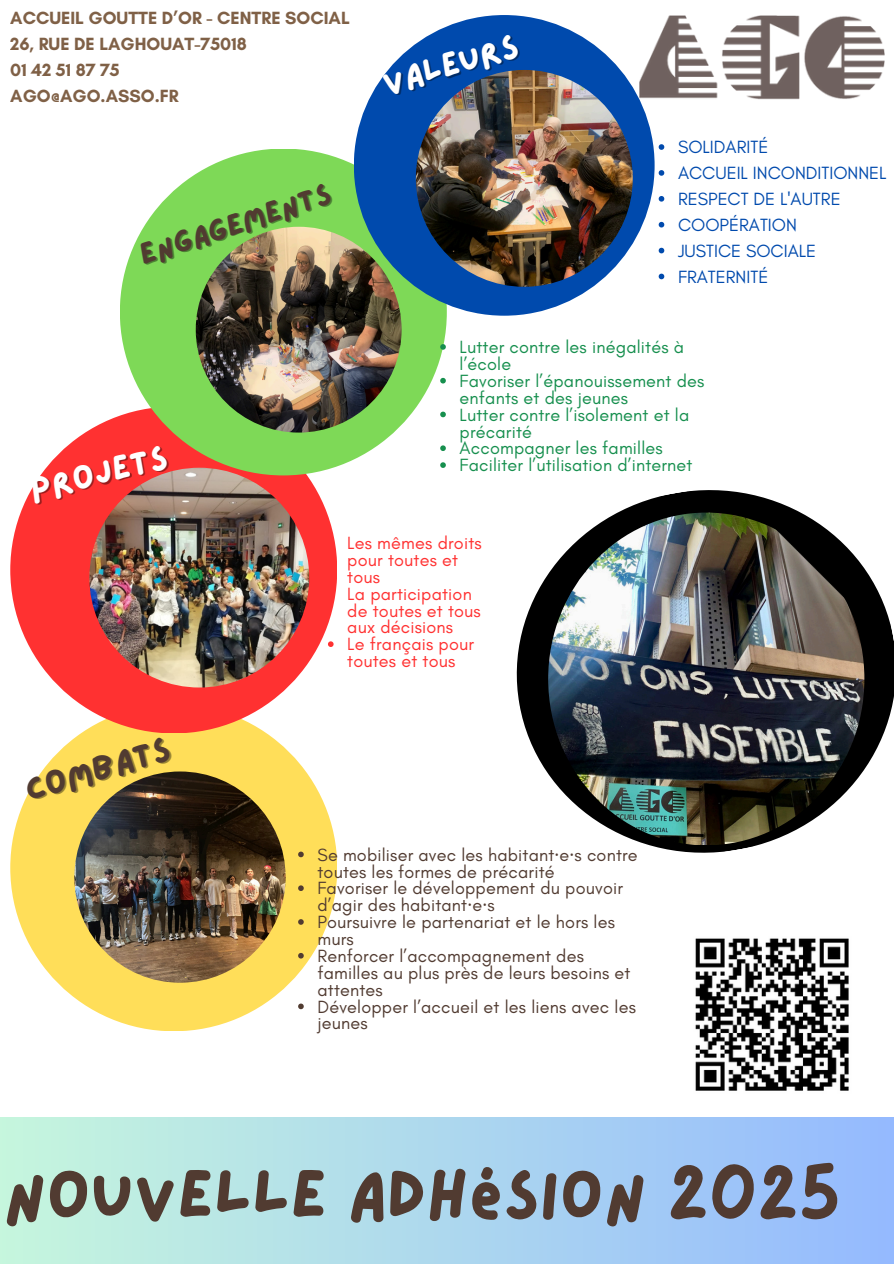
<style>
.page{position:relative;width:894px;height:1264px;background:#fff}
.page>*{position:absolute;margin:0;border:0;box-sizing:border-box;transform-origin:0 0}
.t1{font:67.8px "Lazydog";color:#513b31}
.t2{font:34.2px "Lazydog";color:#513b31}
.t3{font:34.2px "Lazydog";color:#fff}
.t4{font:33.9px "Lazydog";color:#fff}
.t5{font:30px "Lazydog";color:#513b31}
.t6{font:18px/16.8px "Glacial Indifference";letter-spacing:.01em;color:#513b31}
.t7{font:18px/16.8px "Glacial Indifference";letter-spacing:.01em;color:#168f4e}
.t8{font:18px/16.8px "Glacial Indifference";letter-spacing:.01em;color:#ff3131}
.t9{font:18px "Glacial Indifference";color:#004aad}
.t10{font:700 18px/25.8px "Glacial Indifference";color:#694425}
.s1{font-family:"Noto Sans"}
</style>
<div class="page">
<div style="left:10px;top:704px;width:327px;height:327px;background:#ffde59;border-radius:50%"></div>
<div style="left:10px;top:406px;width:327px;height:327px;background:#ff3131;border-radius:50%"></div>
<div style="left:120px;top:149px;width:326px;height:326px;background:#7ed957;border-radius:50%"></div>
<div style="left:354px;top:15px;width:300px;height:301px;background:#004aad;border-radius:50%"></div>
<img style="left:639px;top:15px;width:245px;height:84px">
<img style="left:415px;top:70px;width:217px;height:217px;border-radius:50%">
<img style="left:196px;top:227px;width:205px;height:205px;border-radius:50%">
<img style="left:89px;top:467px;width:220px;height:220px;border-radius:50%">
<img style="left:74px;top:771px;width:211px;height:211px;border-radius:50%">
<div style="left:0;top:1117px;width:893px;height:146px;background:linear-gradient(to right,#c6f6dd,#94b9ff)"></div>
<svg style="left:516px;top:490px;width:377px;height:363px"></svg>
<img style="left:548px;top:512px;width:316px;height:332px;border-radius:50%">
<svg style="left:658px;top:144px;width:6px;height:6px"></svg>
<svg style="left:658px;top:170px;width:6px;height:6px"></svg>
<svg style="left:658px;top:196px;width:6px;height:6px"></svg>
<svg style="left:658px;top:222px;width:6px;height:5px"></svg>
<svg style="left:658px;top:248px;width:6px;height:5px"></svg>
<svg style="left:658px;top:274px;width:6px;height:5px"></svg>
<svg style="left:440px;top:344px;width:5px;height:6px"></svg>
<svg style="left:440px;top:378px;width:5px;height:5px"></svg>
<svg style="left:440px;top:411px;width:5px;height:6px"></svg>
<svg style="left:440px;top:445px;width:5px;height:6px"></svg>
<svg style="left:440px;top:462px;width:5px;height:6px"></svg>
<svg style="left:328px;top:641px;width:5px;height:6px"></svg>
<svg style="left:298px;top:851px;width:6px;height:6px"></svg>
<svg style="left:298px;top:885px;width:6px;height:6px"></svg>
<svg style="left:298px;top:919px;width:6px;height:5px"></svg>
<svg style="left:298px;top:953px;width:6px;height:5px"></svg>
<svg style="left:298px;top:1003px;width:6px;height:6px"></svg>
<img style="left:695px;top:938px;width:154px;height:153px">
<p class="t10" style="left:10px;top:5px;width:341px">ACCUEIL GOUTTE D’OR - CENTRE SOCIAL<br>26, RUE DE LAGHOUAT-75018<br>01 42 51 87 75<br>AGO@AGO.ASSO.FR</p>
<p class="t5" style="left:135px;top:241px;width:202px;rotate:-18deg">engagements</p>
<p class="t3" style="left:27px;top:473px;width:142px;rotate:-13deg">projets</p>
<p class="t4" style="left:378px;top:68px;width:142px;rotate:-16deg">valeurs</p>
<p class="t9" style="left:677px;top:136px;width:92px">SOLIDARITÉ</p>
<h3 class="t9" style="left:677px;top:162px;width:210px">ACCUEIL INCONDITIONNEL</h3>
<p class="t9" style="left:677px;top:188px;width:164px">RESPECT DE L'AUTRE</p>
<p class="t9" style="left:677px;top:214px;width:120px">COOPÉRATION</p>
<p class="t9" style="left:677px;top:240px;width:140px">JUSTICE SOCIALE</p>
<p class="t9" style="left:677px;top:265px;width:92px">FRATERNITÉ</p>
<p class="t7" style="left:459px;top:338px;width:226px">Lutter contre les inégalités à l’école</p>
<p class="t7" style="left:459px;top:372px;width:246px">Favoriser l’épanouissement des enfants et des jeunes</p>
<h2 class="t7" style="left:459px;top:406px;width:231px">Lutter contre l’isolement et la précarité</h2>
<p class="t7" style="left:459px;top:439px;width:205px">Accompagner les familles</p>
<p class="t7" style="left:459px;top:456px;width:234px">Faciliter l’utilisation d’internet</p>
<h2 class="t2" style="left:21px;top:775px;width:152px;rotate:-17deg">combats</h2>
<p class="t8" style="left:347px;top:534px;width:136px">Les mêmes droits pour toutes et tous</p>
<p class="t8" style="left:347px;top:585px;width:135px">La participation de toutes et tous aux décisions</p>
<p class="t8" style="left:347px;top:635px;width:128px">Le français pour toutes et tous</p>
<h2 class="t6" style="left:317px;top:846px;width:322px">Se mobiliser avec les habitant<span class="s1">·</span>e<span class="s1">·</span>s contre toutes les formes de précarité</h2>
<p class="t6" style="left:317px;top:879px;width:307px">Favoriser le développement du pouvoir d’agir des habitant<span class="s1">·</span>e<span class="s1">·</span>s</p>
<p class="t6" style="left:317px;top:913px;width:299px">Poursuivre le partenariat et le hors les murs</p>
<p class="t6" style="left:317px;top:947px;width:314px">Renforcer l’accompagnement des familles au plus près de leurs besoins et attentes</p>
<p class="t6" style="left:317px;top:997px;width:320px">Développer l’accueil et les liens avec les jeunes</p>
<p class="t1" style="left:3px;top:1162px;width:838px">Nouvelle adhésion 2025</p>
</div>
